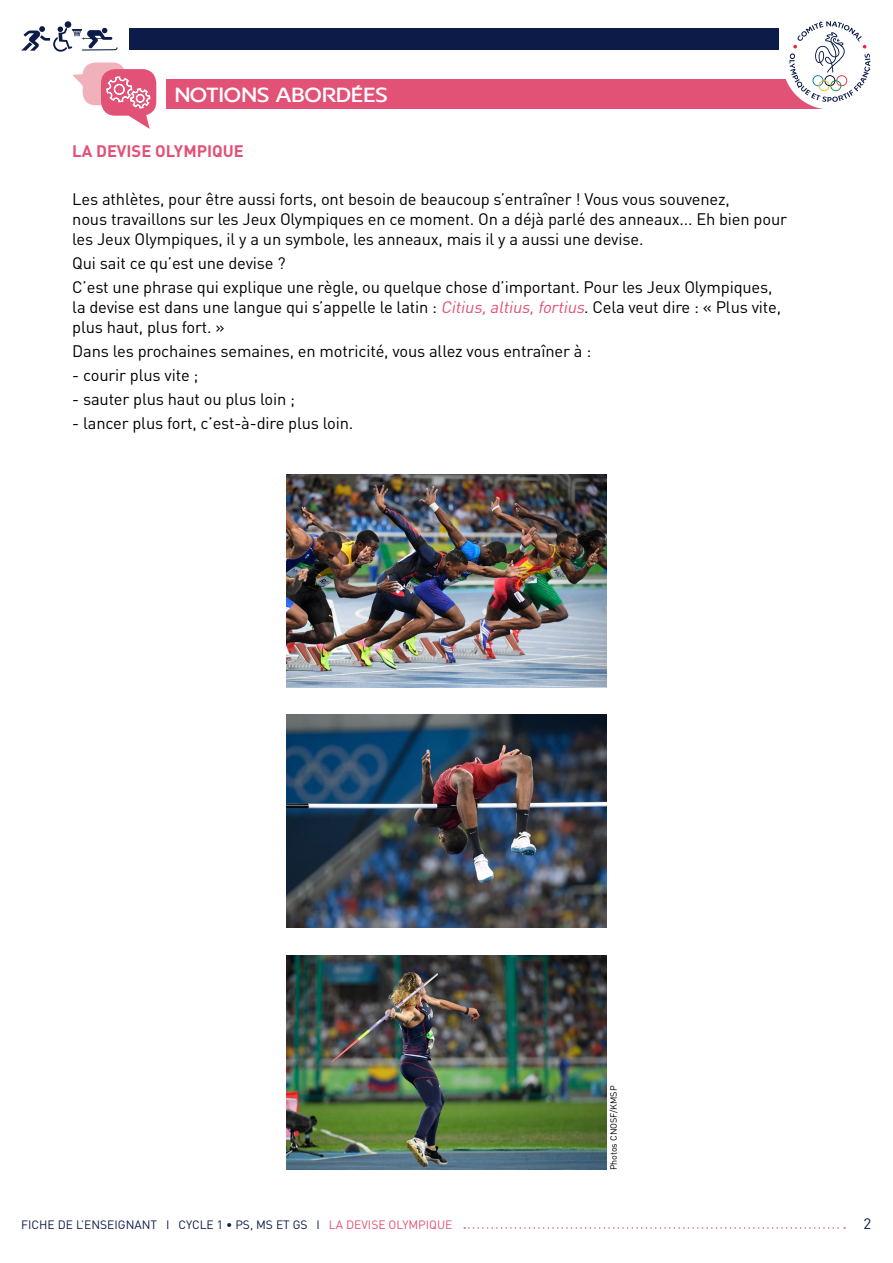
<style>
.page{position:relative;width:893px;height:1263px;background:#fff}
.page>*{position:absolute;margin:0;border:0;box-sizing:border-box;transform-origin:0 0}
.t1{font:500 22.5px "Franceolympique";letter-spacing:-.01em;color:#fff}
.t2{font:16.5px/19.8px "DIN";letter-spacing:-.01em;color:#000}
.t3{font:700 16.5px "DIN";color:#e25176}
.t4{font:15px "DIN";color:#0c1b47}
.t5{font:12px "DIN";color:#0c1b47}
.t6{font:9px "DIN";letter-spacing:-.01em;color:#000}
.s1{font-style:italic;color:#e25176}
.s2{color:#e25176}
</style>
<div class="page">
<div style="left:83px;top:63px;width:42px;height:42px;background:#f1b1bb;border-radius:13px"></div>
<div style="left:166px;top:79px;width:664px;height:30px;background:#e25176"></div>
<svg style="left:101px;top:69px;width:55px;height:60px"></svg>
<div style="left:782px;top:14px;width:96px;height:95px;background:#fff;border-radius:50%"></div>
<div style="left:65px;top:21px;width:6px;height:7px;background:#0c1b47;border-radius:50%"></div>
<svg style="left:21px;top:26px;width:97px;height:26px"></svg>
<div style="left:130px;top:29px;width:649px;height:21px;background:#0c1b47"></div>
<svg style="left:789px;top:21px;width:81px;height:81px"></svg>
<svg style="left:464px;top:1227px;width:381px;height:2px"></svg>
<img style="left:286px;top:474px;width:321px;height:213px">
<img style="left:286px;top:715px;width:321px;height:212px">
<img style="left:286px;top:955px;width:321px;height:214px">
<h1 class="t1" style="left:174px;top:82px;width:215px">NOTIONS ABORDÉES</h1>
<p class="t3" style="left:72px;top:140px;width:173px">LA DEVISE OLYMPIQUE</p>
<p class="t2" style="left:72px;top:189px;width:716px">Les athlètes, pour être aussi forts, ont besoin de beaucoup s’entraîner ! Vous vous souvenez,<br>nous travaillons sur les Jeux Olympiques en ce moment. On a déjà parlé des anneaux... Eh bien pour les Jeux Olympiques, il y a un symbole, les anneaux, mais il y a aussi une devise.</p>
<p class="t2" style="left:72px;top:251px;width:702px;line-height:24px">Qui sait ce qu’est une devise ?<br>C’est une phrase qui explique une règle, ou quelque chose d’important. Pour les Jeux Olympiques,</p>
<p class="t2" style="left:72px;top:297px;width:710px">la devise est dans une langue qui s’appelle le latin : <span class="s1">Citius,altius,fortius</span>. Cela veut dire : « Plus vite, plus haut, plus fort. »</p>
<p class="t2" style="left:72px;top:341px;width:520px">Dans les prochaines semaines, en motricité, vous allez vous entraîner à :</p>
<p class="t2" style="left:72px;top:365px;width:128px">- courir plus vite ;</p>
<p class="t2" style="left:72px;top:389px;width:224px">- sauter plus haut ou plus loin ;</p>
<p class="t2" style="left:72px;top:413px;width:283px">- lancer plus fort, c’est-à-dire plus loin.</p>
<p class="t6" style="left:608px;top:1170px;width:86px;rotate:-90deg">Photos CNOSF/KMSP</p>
<p class="t5" style="left:21px;top:1217px;width:433px">FICHE DE L’ENSEIGNANT I CYCLE 1 • PS, MS ET GS I <span class="s2">LA DEVISE OLYMPIQUE</span></p>
<p class="t4" style="left:863px;top:1214px;width:9px">2</p>
</div>
